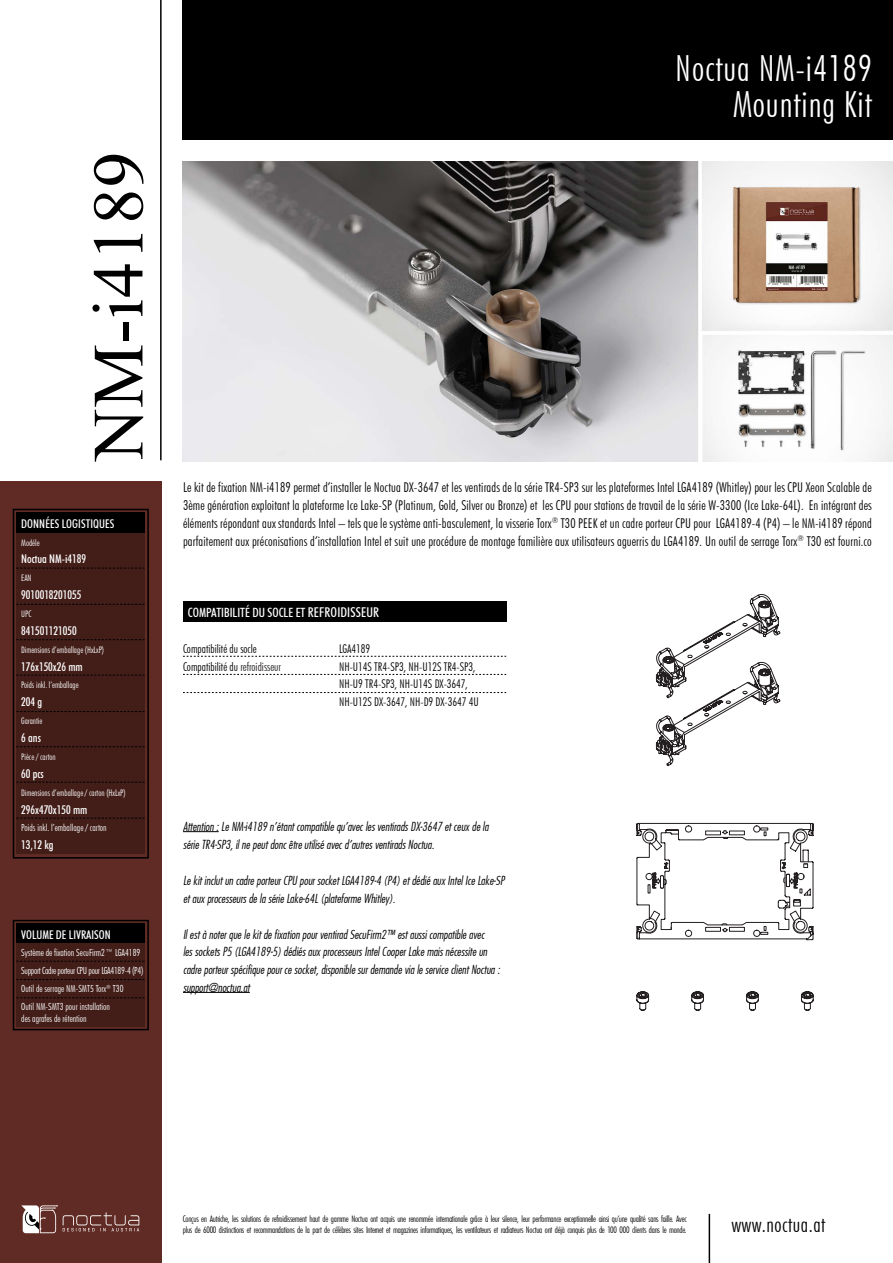
<style>
.page{position:relative;width:893px;height:1263px;background:#fff}
.page>*{position:absolute;margin:0;border:0;box-sizing:border-box;transform-origin:0 0}
.t1{font:72px "Times New Roman";letter-spacing:.01em;color:#000001}
.t2{font:300 condensed 36px/35.7px "Futura BT";letter-spacing:.025em;color:#fff;text-align:right}
.t3{font:300 condensed 21px "Futura BT";letter-spacing:.025em;color:#000}
.t4{font:300 condensed 13.5px/17.9px "Futura BT";letter-spacing:.01em;color:#000;text-align:justify}
.t5{font:500 condensed 12.75px "Futura BT";color:#fff}
.t6{font:12px/17.9px "Futura Lt Cn BT Italic";color:#000}
.t7{font:300 condensed 12px/17.9px "Futura BT";color:#000}
.t8{font:500 condensed 12px "Futura BT";color:#fff}
.t9{font:300 condensed 9.75px/17.9px "Futura BT";color:#fff}
.t10{font:300 condensed 9px/10.8px "Futura BT";letter-spacing:-.03em;color:#000}
.t11{font:300 condensed 9px "Futura BT";color:#fff}
.s1{font-size:13.5px}
.s2{color:#231f20}
</style>
<div class="page">
<div style="left:183px;top:0;width:710px;height:139px;background:#000001"></div>
<div style="left:0;top:482px;width:162px;height:781px;background:#602b24"></div>
<div style="left:16px;top:940px;width:129px;height:87px;background:#431e19"></div>
<div style="left:16px;top:924px;width:129px;height:19px;background:#000"></div>
<div style="left:13px;top:920px;width:136px;height:110px;border:2px solid #000"></div>
<svg style="left:16px;top:961px;width:129px;height:1px"></svg>
<svg style="left:16px;top:979px;width:129px;height:1px"></svg>
<svg style="left:16px;top:997px;width:129px;height:1px"></svg>
<div style="left:16px;top:531px;width:129px;height:323px;background:#431e19"></div>
<div style="left:16px;top:513px;width:129px;height:20px;background:#000"></div>
<div style="left:13px;top:509px;width:136px;height:349px;border:2px solid #000"></div>
<svg style="left:16px;top:568px;width:129px;height:1px"></svg>
<svg style="left:16px;top:604px;width:129px;height:1px"></svg>
<svg style="left:16px;top:639px;width:129px;height:1px"></svg>
<svg style="left:16px;top:675px;width:129px;height:1px"></svg>
<svg style="left:16px;top:711px;width:129px;height:1px"></svg>
<svg style="left:16px;top:746px;width:129px;height:1px"></svg>
<svg style="left:16px;top:782px;width:129px;height:1px"></svg>
<svg style="left:16px;top:818px;width:129px;height:1px"></svg>
<hr style="left:160px;top:0;width:2px;height:460px;background:#000">
<hr style="left:183px;top:831px;width:36px;height:1px;background:#000">
<hr style="left:183px;top:992px;width:67px;height:1px;background:#000">
<hr style="left:709px;top:1214px;width:1px;height:49px;background:#000">
<svg style="left:21px;top:1205px;width:118px;height:28px"></svg>
<svg style="left:183px;top:692px;width:323px;height:1px"></svg>
<svg style="left:183px;top:656px;width:323px;height:1px"></svg>
<svg style="left:183px;top:674px;width:323px;height:1px"></svg>
<div style="left:183px;top:602px;width:323px;height:20px;background:#000"></div>
<img style="left:183px;top:162px;width:709px;height:299px">
<svg style="left:656px;top:594px;width:124px;height:172px"></svg>
<svg style="left:636px;top:823px;width:178px;height:117px"></svg>
<svg style="left:801px;top:991px;width:13px;height:19px"></svg>
<svg style="left:691px;top:991px;width:13px;height:19px"></svg>
<svg style="left:746px;top:991px;width:13px;height:19px"></svg>
<svg style="left:636px;top:991px;width:13px;height:19px"></svg>
<h1 class="t1" style="left:68px;top:461px;width:311px;rotate:-90deg">NM-i4189</h1>
<p class="t8" style="left:21px;top:516px;width:95px">DONNÉES LOGISTIQUES</p>
<p class="t11" style="left:21px;top:537px;width:20px">Modéle</p>
<p class="t8" style="left:21px;top:552px;width:66px">Noctua NM-i4189</p>
<p class="t11" style="left:21px;top:573px;width:12px">EAN</p>
<p class="t8" style="left:21px;top:588px;width:62px">9010018201055</p>
<p class="t11" style="left:21px;top:608px;width:12px">UPC</p>
<p class="t8" style="left:21px;top:623px;width:57px">841501121050</p>
<p class="t11" style="left:21px;top:644px;width:84px">Dimensions d’emballage (HxLxP)</p>
<p class="t8" style="left:21px;top:659px;width:63px">176x150x26 mm</p>
<p class="t11" style="left:21px;top:680px;width:59px">Poids inkl. l’emballage</p>
<p class="t8" style="left:21px;top:695px;width:22px">204 g</p>
<p class="t11" style="left:21px;top:715px;width:23px">Garantie</p>
<p class="t8" style="left:21px;top:730px;width:21px">6 ans</p>
<p class="t11" style="left:21px;top:751px;width:36px">Pièce / carton</p>
<p class="t8" style="left:21px;top:766px;width:24px">60 pcs</p>
<p class="t11" style="left:21px;top:787px;width:106px">Dimensions d’emballage / carton (HxLxP)</p>
<p class="t8" style="left:21px;top:802px;width:68px">296x470x150 mm</p>
<p class="t9" style="left:21px;top:819px;width:87px">Poids inkl. l’emballage / carton</p>
<p class="t8" style="left:21px;top:838px;width:34px">13,12 kg</p>
<p class="t8" style="left:21px;top:927px;width:91px">VOLUME DE LIVRAISON</p>
<p class="t9" style="left:21px;top:944px;width:124px">Système de fixation SecuFirm2™ LGA4189<br>Support Cadre porteur CPU pour LGA4189-4 (P4)<br>Outil de serrage NM-SMT5 Torx<sup>®</sup> T30<br>Outil NM-SMT3 pour installation</p>
<p class="t9" style="left:21px;top:1009px;width:67px">des agrafes de rétention</p>
<h2 class="t2" style="left:675px;top:50px;width:198px">Noctua NM-i4189<br>Mounting Kit</h2>
<p class="t4" style="left:183px;top:478px;width:690px">Le kit de fixation NM-i4189 permet d’installer le Noctua DX-3647 et les ventirads de la série TR4-SP3 sur les plateformes Intel LGA4189 (Whitley) pour les CPU Xeon Scalable de 3ème génération exploitant la plateforme Ice Lake-SP (Platinum, Gold, Silver ou Bronze) et les CPU pour stations de travail de la série W-3300 (Ice Lake-64L). En intégrant des éléments répondant aux standards Intel – tels que le système anti-basculement, la visserie Torx<sup>®</sup> T30 PEEK et un cadre porteur CPU pour LGA4189-4 (P4) – le NM-i4189 répond parfaitement aux préconisations d’installation Intel et suit une procédure de montage familière aux utilisateurs aguerris du LGA4189. Un outil de serrage Torx<sup>®</sup> T30 est fourni.co</p>
<p class="t5" style="left:188px;top:605px;width:193px">COMPATIBILITÉ DU SOCLE ET <span class="s1">REFROIDISSEUR</span></p>
<p class="t7" style="left:183px;top:639px;width:99px">Compatibilité du socle<br>Compatibilité du <span class="s2">refroidisseur</span></p>
<p class="t7" style="left:339px;top:639px;width:141px">LGA4189<br>NH-U14S TR4-SP3, NH-U12S TR4-SP3,<br>NH-U9 TR4-SP3, NH-U14S DX-3647,<br>NH-U12S DX-3647, NH-D9 DX-3647 4U</p>
<p class="t6" style="left:183px;top:818px;width:307px">Attention : Le NM-i4189 n’étant compatible qu’avec les ventirads DX-3647 et ceux de la série TR4-SP3, il ne peut donc être utilisé avec d’autres ventirads Noctua.</p>
<p class="t6" style="left:183px;top:871px;width:323px">Le kit inclut un cadre porteur CPU pour socket LGA4189-4 (P4) et dédié aux Intel Ice Lake-SP et aux processeurs de la série Lake-64L (plateforme Whitley).</p>
<p class="t6" style="left:183px;top:925px;width:318px">Il est à noter que le kit de fixation pour ventirad SecuFirm2™ est aussi compatible avec<br>les sockets P5 (LGA4189-5) dédiés aux processeurs Intel Cooper Lake mais nécessite un cadre porteur spécifique pour ce socket, disponible sur demande via le service client Noctua : support@noctua.at</p>
<p class="t10" style="left:183px;top:1213px;width:505px">Conçus en Autriche, les solutions de refroidissement haut de gamme Noctua ont acquis une renommée internationale grâce à leur silence, leur performance exceptionnelle ainsi qu’une qualité sans faille. Avec plus de 6000 distinctions et recommandations de la part de célèbres sites Internet et magazines informatiques, les ventilateurs et radiateurs Noctua ont déjà conquis plus de 100 000 clients dans le monde.</p>
<h3 class="t3" style="left:731px;top:1212px;width:96px">www.noctua.at</h3>
</div>
